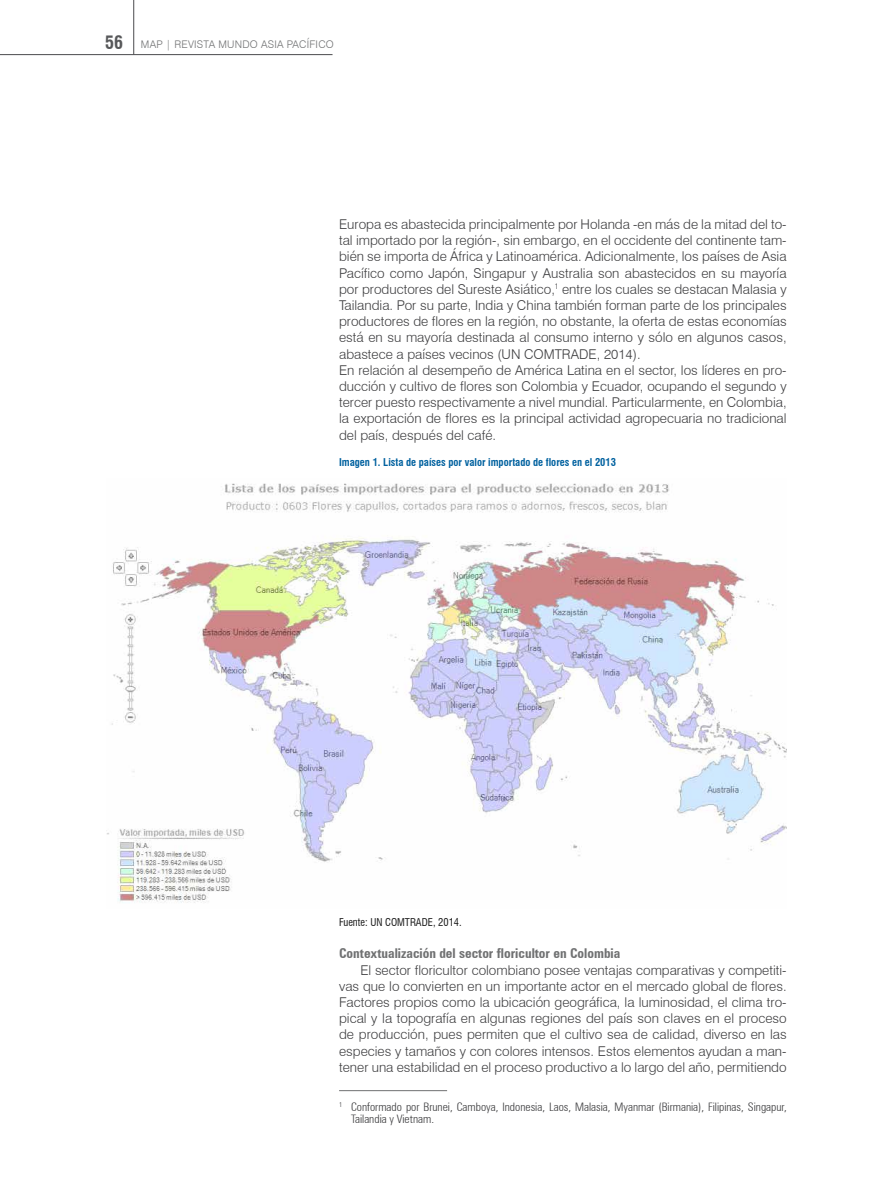
<style>
.page{position:relative;width:893px;height:1187px;background:#fff}
.page>*{position:absolute;margin:0;border:0;box-sizing:border-box;transform-origin:0 0}
.t1{font:300 13.5px/16.2px "Swiss 721 BT";color:#3d3d3f}
.t2{font:700 condensed 13.5px "Zurich BT";color:#707172}
.t3{font:300 condensed 11.7px/12px "Zurich BT";color:#3d3d3f}
.t4{font:700 condensed 10.5px "Swiss 721 BT";color:#00619f}
.t5{font:300 10.5px "Swiss 721 BT";letter-spacing:.02em;color:#707172}
.t6{font:condensed 10.5px "Swiss 721 BT";color:#1a1a1a}
.s1{font-weight:700;font-stretch:condensed;font-size:18px;color:#57585a}
</style>
<div class="page">
<hr style="left:0;top:54px;width:333px;height:1px;background:#4b4b4d">
<hr style="left:133px;top:0;width:1px;height:55px;background:#4b4b4d">
<img style="left:107px;top:483px;width:680px;height:420px">
<hr style="left:339px;top:1090px;width:108px;height:1px;background:#707172">
<p class="t5" style="left:105px;top:38px;width:230px"><span class="s1">56</span> MAP | REVISTA MUNDO ASIA PACÍFICO</p>
<p class="t1" style="left:339px;top:216px;width:449px">Europa es abastecida principalmente por Holanda -en más de la mitad del to&shy;tal importado por la región-, sin embargo, en el occidente del continente tam&shy;bién se importa de África y Latinoamérica. Adicionalmente, los países de Asia Pacífico como Japón, Singapur y Australia son abastecidos en su mayoría por productores del Sureste Asiático,<sup>1</sup> entre los cuales se destacan Malasia y Tailandia. Por su parte, India y China también forman parte de los principales productores de flores en la región, no obstante, la oferta de estas economías está en su mayoría destinada al consumo interno y sólo en algunos casos, abastece a países vecinos (UN COMTRADE, 2014).<br>En relación al desempeño de América Latina en el sector, los líderes en pro&shy;ducción y cultivo de flores son Colombia y Ecuador, ocupando el segundo y tercer puesto respectivamente a nivel mundial. Particularmente, en Colombia, la exportación de flores es la principal actividad agropecuaria no tradicional del país, después del café.</p>
<p class="t4" style="left:339px;top:456px;width:278px">Imagen 1. Lista de países por valor importado de flores en el 2013</p>
<p class="t6" style="left:339px;top:915px;width:124px">Fuente: UN COMTRADE, 2014.</p>
<p class="t2" style="left:339px;top:945px;width:283px">Contextualización del sector floricultor en Colombia</p>
<p class="t1" style="left:339px;top:961px;width:449px;text-align:justify;text-indent:21px">El sector floricultor colombiano posee ventajas comparativas y competiti&shy;vas que lo convierten en un importante actor en el mercado global de flores.<br>Factores propios como la ubicación geográfica, la luminosidad, el clima tro&shy;pical y la topografía en algunas regiones del país son claves en el proceso de producción, pues permiten que el cultivo sea de calidad, diverso en las especies y tamaños y con colores intensos. Estos elementos ayudan a man&shy;tener una estabilidad en el proceso productivo a lo largo del año, permitiendo</p>
<p class="t3" style="left:351px;top:1100px;width:437px;text-indent:-12px"><sup>1</sup> Conformado por Brunei, Camboya, Indonesia, Laos, Malasia, Myanmar (Birmania), Filipinas, Singapur,<br>Tailandia y Vietnam.</p>
</div>
